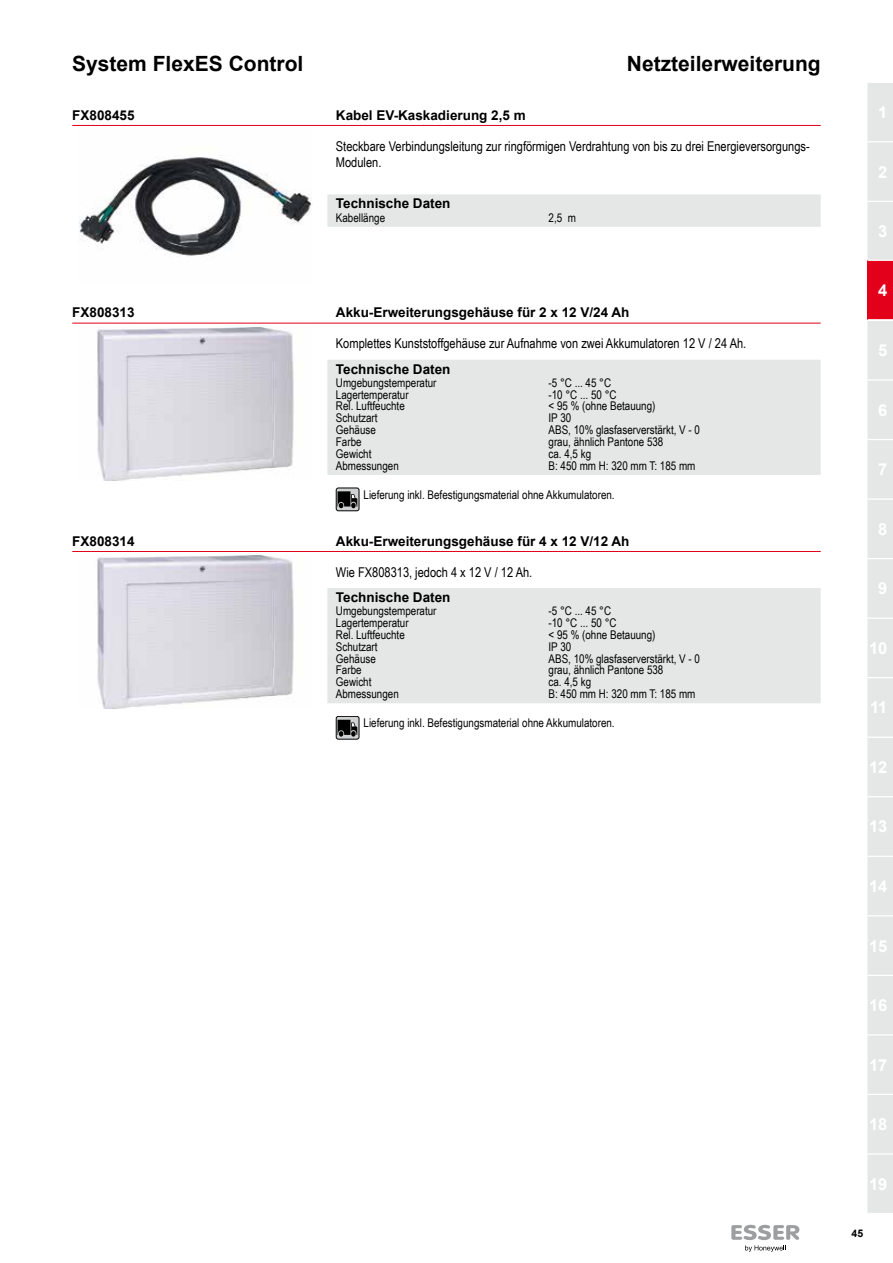
<style>
.page{position:relative;width:893px;height:1263px;background:#fff}
.page>*{position:absolute;margin:0;border:0;box-sizing:border-box;transform-origin:0 0}
.t1{font:700 21px "Arial";color:#000}
.t2{font:700 16.5px "Arial";color:#fff}
.t3{font:13.5px/16.2px "Arial Narrow";color:#000}
.t4{font:700 13.5px "Arial";color:#000}
.t5{font:12px "Arial Narrow";color:#000}
.t6{font:700 10.5px "Arial";color:#000}
</style>
<div class="page">
<hr style="left:72px;top:125px;width:749px;height:1px;background:#e2001a">
<hr style="left:72px;top:323px;width:749px;height:1px;background:#e2001a">
<hr style="left:72px;top:551px;width:749px;height:1px;background:#e2001a">
<div style="left:327px;top:194px;width:494px;height:33px;background:#e5e6e6"></div>
<div style="left:327px;top:360px;width:494px;height:115px;background:#e5e6e6"></div>
<div style="left:327px;top:588px;width:494px;height:115px;background:#e5e6e6"></div>
<svg style="left:731px;top:1225px;width:68px;height:27px"></svg>
<svg style="left:867px;top:83px;width:26px;height:1130px;background:#e5dbdc"></svg>
<div style="left:336px;top:488px;width:23px;height:23px;background:#d0d1d2;border-radius:2px"></div>
<div style="left:336px;top:488px;width:23px;height:23px;border:1px solid #000;border-radius:2px"></div>
<svg style="left:338px;top:491px;width:19px;height:17px"></svg>
<svg style="left:336px;top:716px;width:23px;height:23px"></svg>
<div style="left:336px;top:716px;width:23px;height:23px;border:1px solid #000;border-radius:2px"></div>
<svg style="left:338px;top:720px;width:19px;height:17px"></svg>
<img style="left:79px;top:156px;width:233px;height:100px">
<img style="left:97px;top:327px;width:197px;height:153px">
<img style="left:97px;top:556px;width:197px;height:153px">
<h1 class="t1" style="left:72px;top:50px;width:233px">System FlexES Control</h1>
<h1 class="t1" style="left:627px;top:50px;width:195px">Netzteilerweiterung</h1>
<p class="t4" style="left:72px;top:106px;width:64px">FX808455</p>
<p class="t4" style="left:336px;top:106px;width:191px">Kabel EV-Kaskadierung 2,5 m</p>
<p class="t3" style="left:336px;top:137px;width:475px">Steckbare Verbindungsleitung zur ringförmigen Verdrahtung von bis zu drei Energieversorgungs-<br>Modulen.</p>
<p class="t4" style="left:336px;top:195px;width:116px">Technische Daten</p>
<p class="t5" style="left:336px;top:208px;width:51px">Kabellänge</p>
<p class="t5" style="left:549px;top:208px;width:29px">2,5 m</p>
<p class="t4" style="left:72px;top:303px;width:64px">FX808313</p>
<p class="t4" style="left:336px;top:303px;width:295px">Akku-Erweiterungsgehäuse für 2 x 12 V/24 Ah</p>
<p class="t3" style="left:336px;top:335px;width:412px">Komplettes Kunststoffgehäuse zur Aufnahme von zwei Akkumulatoren 12 V / 24 Ah.</p>
<p class="t4" style="left:336px;top:360px;width:116px">Technische Daten</p>
<p class="t5" style="left:336px;top:374px;width:102px">Umgebungstemperatur</p>
<p class="t5" style="left:549px;top:374px;width:64px">-5 °C ... 45 °C</p>
<p class="t5" style="left:336px;top:386px;width:74px">Lagertemperatur</p>
<p class="t5" style="left:549px;top:386px;width:70px">-10 °C ... 50 °C</p>
<p class="t5" style="left:336px;top:397px;width:70px">Rel. Luftfeuchte</p>
<p class="t5" style="left:549px;top:397px;width:108px">&lt; 95 % (ohne Betauung)</p>
<p class="t5" style="left:336px;top:409px;width:43px">Schutzart</p>
<p class="t5" style="left:549px;top:409px;width:24px">IP 30</p>
<p class="t5" style="left:336px;top:421px;width:41px">Gehäuse</p>
<p class="t5" style="left:549px;top:421px;width:153px">ABS, 10% glasfaserverstärkt, V - 0</p>
<p class="t5" style="left:336px;top:433px;width:27px">Farbe</p>
<p class="t5" style="left:549px;top:433px;width:116px">grau, ähnlich Pantone 538</p>
<p class="t5" style="left:336px;top:445px;width:37px">Gewicht</p>
<p class="t5" style="left:549px;top:445px;width:44px">ca. 4,5 kg</p>
<p class="t5" style="left:336px;top:457px;width:64px">Abmessungen</p>
<p class="t5" style="left:549px;top:457px;width:148px">B: 450 mm H: 320 mm T: 185 mm</p>
<p class="t5" style="left:364px;top:486px;width:253px">Lieferung inkl. Befestigungsmaterial ohne Akkumulatoren.</p>
<p class="t4" style="left:72px;top:532px;width:64px">FX808314</p>
<p class="t4" style="left:336px;top:532px;width:295px">Akku-Erweiterungsgehäuse für 4 x 12 V/12 Ah</p>
<p class="t3" style="left:336px;top:563px;width:198px">Wie FX808313, jedoch 4 x 12 V / 12 Ah.</p>
<p class="t4" style="left:336px;top:588px;width:116px">Technische Daten</p>
<p class="t5" style="left:336px;top:602px;width:102px">Umgebungstemperatur</p>
<p class="t5" style="left:549px;top:602px;width:64px">-5 °C ... 45 °C</p>
<p class="t5" style="left:336px;top:614px;width:74px">Lagertemperatur</p>
<p class="t5" style="left:549px;top:614px;width:70px">-10 °C ... 50 °C</p>
<p class="t5" style="left:336px;top:626px;width:70px">Rel. Luftfeuchte</p>
<p class="t5" style="left:549px;top:626px;width:108px">&lt; 95 % (ohne Betauung)</p>
<p class="t5" style="left:336px;top:638px;width:43px">Schutzart</p>
<p class="t5" style="left:549px;top:638px;width:24px">IP 30</p>
<p class="t5" style="left:336px;top:649px;width:41px">Gehäuse</p>
<p class="t5" style="left:549px;top:649px;width:153px">ABS, 10% glasfaserverstärkt, V - 0</p>
<p class="t5" style="left:336px;top:661px;width:27px">Farbe</p>
<p class="t5" style="left:549px;top:661px;width:116px">grau, ähnlich Pantone 538</p>
<p class="t5" style="left:336px;top:673px;width:37px">Gewicht</p>
<p class="t5" style="left:549px;top:673px;width:44px">ca. 4,5 kg</p>
<p class="t5" style="left:336px;top:685px;width:64px">Abmessungen</p>
<p class="t5" style="left:549px;top:685px;width:148px">B: 450 mm H: 320 mm T: 185 mm</p>
<p class="t5" style="left:364px;top:714px;width:253px">Lieferung inkl. Befestigungsmaterial ohne Akkumulatoren.</p>
<h2 class="t2" style="left:878px;top:101px;width:11px">1</h2>
<h2 class="t2" style="left:878px;top:161px;width:11px">2</h2>
<h2 class="t2" style="left:878px;top:220px;width:11px">3</h2>
<h2 class="t2" style="left:878px;top:279px;width:11px">4</h2>
<h2 class="t2" style="left:878px;top:339px;width:11px">5</h2>
<h2 class="t2" style="left:878px;top:399px;width:11px">6</h2>
<h2 class="t2" style="left:878px;top:458px;width:11px">7</h2>
<h2 class="t2" style="left:878px;top:518px;width:11px">8</h2>
<h2 class="t2" style="left:878px;top:577px;width:11px">9</h2>
<h2 class="t2" style="left:869px;top:637px;width:20px">10</h2>
<h2 class="t2" style="left:870px;top:696px;width:19px">11</h2>
<h2 class="t2" style="left:869px;top:756px;width:20px">12</h2>
<h2 class="t2" style="left:869px;top:816px;width:20px">13</h2>
<h2 class="t2" style="left:869px;top:875px;width:20px">14</h2>
<h2 class="t2" style="left:869px;top:935px;width:20px">15</h2>
<h2 class="t2" style="left:869px;top:994px;width:20px">16</h2>
<h2 class="t2" style="left:869px;top:1054px;width:20px">17</h2>
<h2 class="t2" style="left:869px;top:1113px;width:20px">18</h2>
<h2 class="t2" style="left:869px;top:1173px;width:20px">19</h2>
<p class="t6" style="left:851px;top:1226px;width:13px">45</p>
</div>
